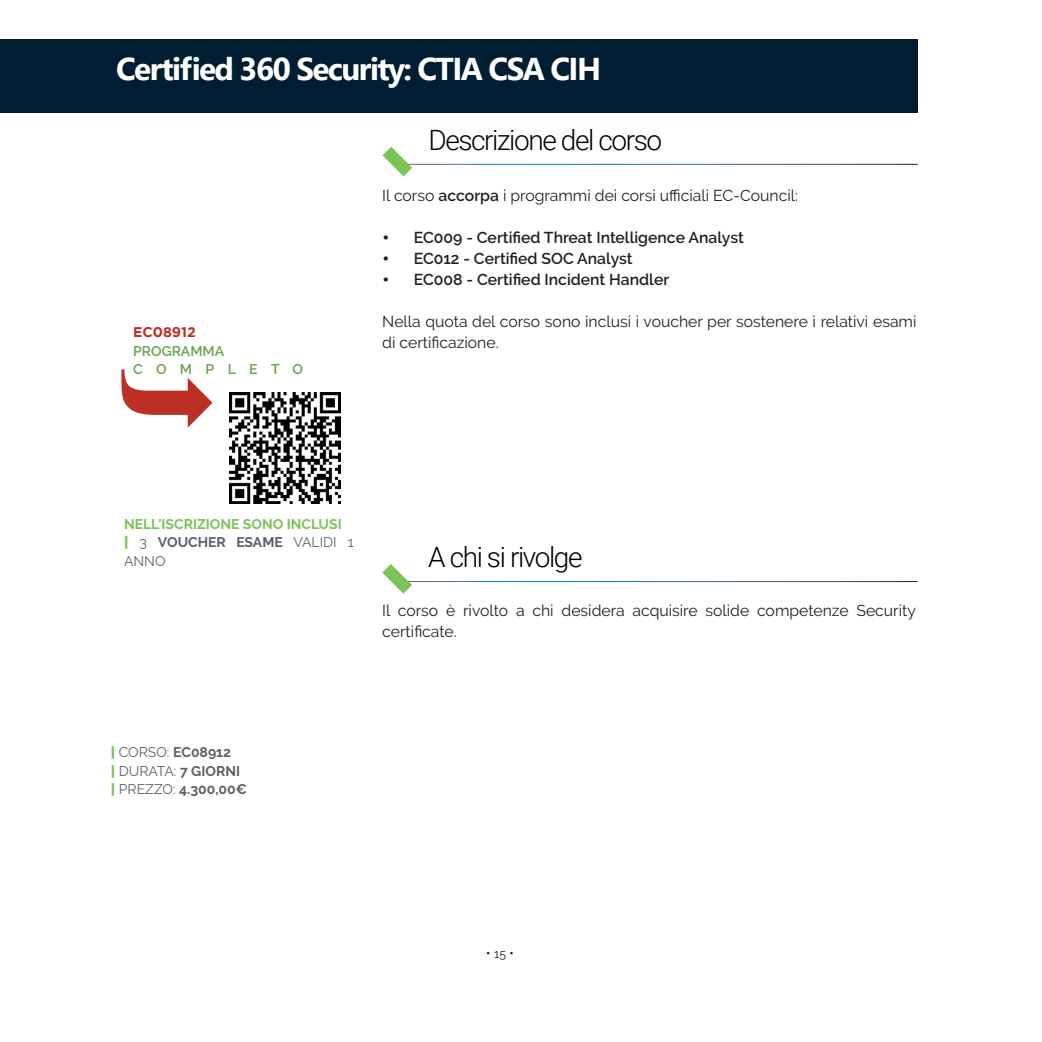
<style>
.page{position:relative;width:1042px;height:1042px;background:#fff}
.page>*{position:absolute;margin:0;border:0;box-sizing:border-box;transform-origin:0 0}
.t1{font:700 31.5px "Segoe UI";letter-spacing:-.05em;color:#fff}
.t2{font:300 28px "Roboto";letter-spacing:-.05em;color:#000}
.t3{font:15.75px/21px "Raleway";color:#231f20}
.t4{font:600 15.75px "Raleway";color:#231f20}
.t5{font:700 14px/18.2px "Raleway";color:#7bc35a}
.t6{font:700 14px/18.2px "Raleway";color:#5a6267}
.t7{font:600 14px/18.2px "Raleway";color:#65a34a}
.t8{font:700 14px "Gotham";color:#bc2f25}
.t9{font:14px "Raleway";color:#231f20}
.s1{font-weight:600}
.s2{font-family:"Gotham";font-weight:400}
.s3{font-weight:900}
.s4{font-weight:400;color:#5a6267}
.s5{color:#5a6267}
.s6{font-weight:900;color:#7bc35a}
.s7{font-weight:400}
.s8{font-size:12.25px}
</style>
<div class="page">
<img style="left:230px;top:393px;width:111px;height:111px">
<div style="left:0;top:39px;width:918px;height:73px;background:#001d31"></div>
<svg style="left:382px;top:564px;width:43px;height:30px"></svg>
<svg style="left:382px;top:146px;width:43px;height:31px"></svg>
<h1 class="t1" style="left:116px;top:39px;width:486px">Certified 360 Security: CTIA CSA CIH</h1>
<p class="t8" style="left:133px;top:324px;width:64px">EC08912</p>
<p class="t7" style="left:133px;top:342px;width:171px">PROGRAMMA<br>COMPLETO</p>
<h2 class="t2" style="left:428px;top:120px;width:235px">Descrizione del corso</h2>
<p class="t3" style="left:382px;top:184px;width:417px">Il corso <span class="s1">accorpa</span> i programmi dei corsi ufficiali EC-Council:</p>
<p class="t4" style="left:382px;top:228px;width:363px"><span class="s2">•</span> EC009 - Certified Threat Intelligence Analyst</p>
<p class="t4" style="left:382px;top:249px;width:252px"><span class="s2">•</span> EC012 - Certified SOC Analyst</p>
<p class="t4" style="left:382px;top:270px;width:288px"><span class="s2">•</span> EC008 - Certified Incident Handler</p>
<p class="t3" style="left:382px;top:310px;width:536px">Nella quota del corso sono inclusi i voucher per sostenere i relativi esami di certificazione.</p>
<p class="t5" style="left:124px;top:515px;width:231px">NELL'ISCRIZIONE SONO INCLUSI<br><span class="s3">|</span> <span class="s4">3</span> <span class="s5">VOUCHER ESAME</span> <span class="s4">VALIDI 1<br>ANNO</span></p>
<h2 class="t2" style="left:428px;top:537px;width:156px">A chi si rivolge</h2>
<p class="t3" style="left:382px;top:600px;width:535px">Il corso è rivolto a chi desidera acquisire solide competenze Security certificate.</p>
<p class="t6" style="left:111px;top:743px;width:138px"><span class="s6">|</span> <span class="s7">CORSO:</span> EC08912<br><span class="s6">|</span> <span class="s7">DURATA:</span> 7 GIORNI <span class="s6">|</span> <span class="s7">PREZZO:</span> 4.300,00€</p>
<p class="t9" style="left:486px;top:944px;width:30px">• <span class="s8">15</span> •</p>
</div>
